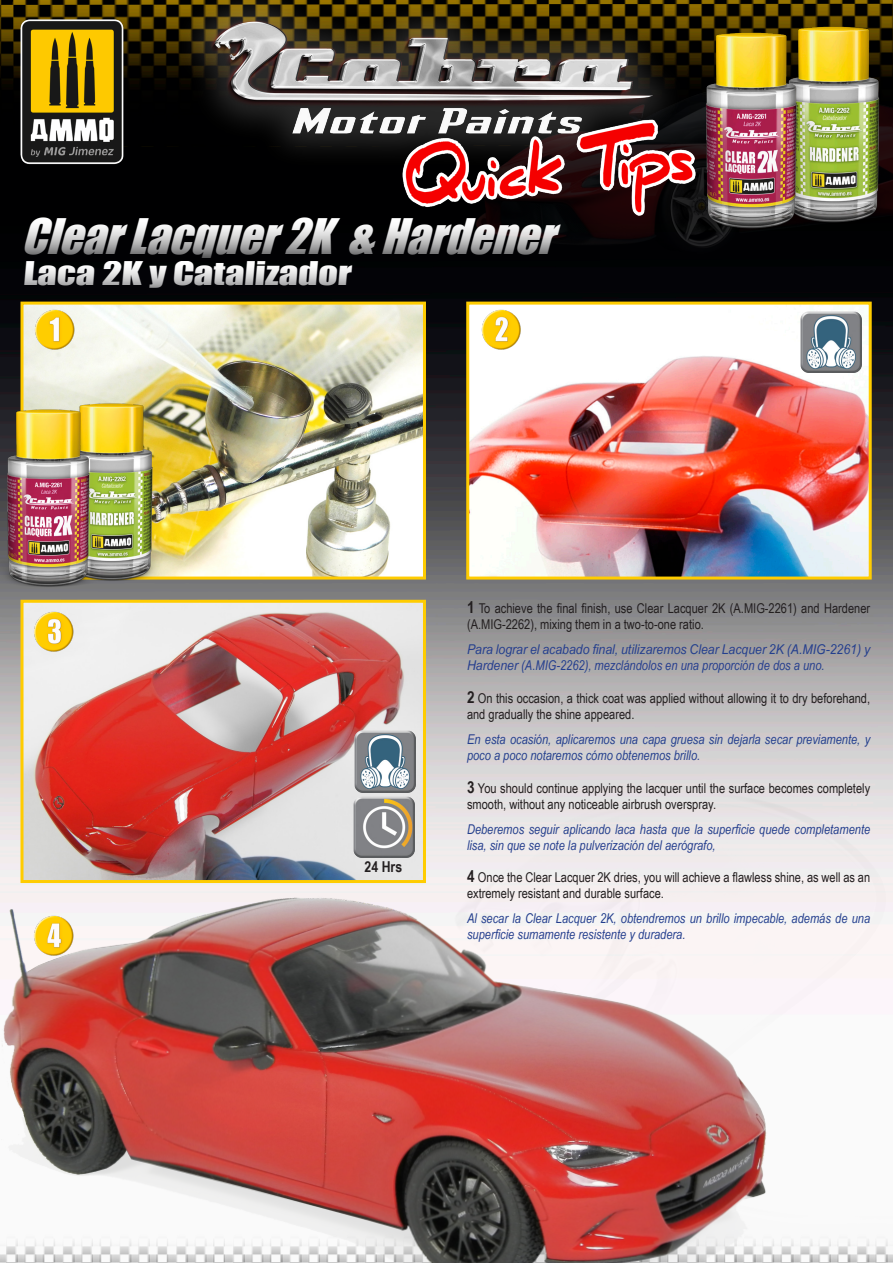
<style>
.page{position:relative;width:893px;height:1263px;background:#fff}
.page>*{position:absolute;margin:0;border:0;box-sizing:border-box;transform-origin:0 0}
.t1{font:italic 45px "Impact";color:#fff}
.t2{font:30px "Impact";color:#fff;scale:1.28 1}
.t3{font:700 15px "Arial Narrow";color:#231f20}
.t4{font:13.5px/16.2px "Arial Narrow";color:#231f20}
.t5{font:italic 13.5px/16.2px "Arial Narrow";color:#253f8e}
.t6{font:italic 13.5px/16.2px "Arial Narrow";color:#253f8e;scale:1.11 1}
.s1{font-weight:700;font-size:16.5px}
</style>
<div class="page">
<img style="left:0;top:0;width:893px;height:871px">
<img style="left:432px;top:757px;width:461px;height:205px">
<div style="left:455px;top:0;width:438px;height:281px;background:#010303"></div>
<img style="left:755px;top:4px;width:138px;height:234px">
<img style="left:672px;top:11px;width:142px;height:234px">
<img style="left:848px;top:1239px;width:45px;height:24px">
<img style="left:0;top:6px;width:160px;height:176px">
<div style="left:174px;top:0;width:513px;height:169px;background:#fff;opacity:.16"></div>
<img style="left:191px;top:4px;width:482px;height:150px">
<img style="left:378px;top:107px;width:346px;height:128px">
<img style="left:25px;top:306px;width:397px;height:269px">
<div style="left:21px;top:302px;width:405px;height:277px;border:3px solid #fc0"></div>
<img style="left:25px;top:604px;width:397px;height:267px">
<div style="left:21px;top:600px;width:405px;height:283px;border:3px solid #fc0"></div>
<img style="left:470px;top:306px;width:398px;height:269px">
<div style="left:466px;top:302px;width:406px;height:277px;border:3px solid #fc0"></div>
<img style="left:353px;top:796px;width:62px;height:61px">
<img style="left:800px;top:311px;width:62px;height:62px">
<img style="left:354px;top:731px;width:61px;height:61px">
<img style="left:0;top:871px;width:848px;height:392px">
<img style="left:8px;top:291px;width:95px;height:95px">
<img style="left:455px;top:292px;width:95px;height:95px">
<img style="left:7px;top:601px;width:95px;height:88px">
<img style="left:7px;top:898px;width:95px;height:95px">
<img style="left:41px;top:384px;width:128px;height:211px">
<img style="left:0;top:390px;width:105px;height:211px">
<h1 class="t1" style="left:21px;top:201px;width:552px">ClearLacquer2K&amp;Hardener</h1>
<h2 class="t2" style="left:22px;top:250px;width:261px">Laca 2K y Catalizador</h2>
<p class="t3" style="left:365px;top:855px;width:39px">24 Hrs</p>
<p class="t4" style="left:467px;top:600px;width:405px"><span class="s1">1</span> To achieve the final finish, use Clear Lacquer 2K (A.MIG-2261) and Hardener (A.MIG-2262), mixing them in a two-to-one ratio.</p>
<p class="t6" style="left:467px;top:641px;width:365px">Para lograr el acabado final, utilizaremos Clear Lacquer 2K (A.MIG-2261) y<br>Hardener (A.MIG-2262), mezclándolos en una proporción de dos a uno.</p>
<p class="t4" style="left:467px;top:689px;width:405px"><span class="s1">2</span> On this occasion, a thick coat was applied without allowing it to dry beforehand, and gradually the shine appeared.</p>
<p class="t5" style="left:467px;top:731px;width:405px">En esta ocasión, aplicaremos una capa gruesa sin dejarla secar previamente, y poco a poco notaremos cómo obtenemos brillo.</p>
<p class="t4" style="left:467px;top:779px;width:405px"><span class="s1">3</span> You should continue applying the lacquer until the surface becomes completely smooth, without any noticeable airbrush overspray.</p>
<p class="t5" style="left:467px;top:820px;width:405px">Deberemos seguir aplicando laca hasta que la superficie quede completamente lisa, sin que se note la pulverización del aerógrafo,</p>
<p class="t4" style="left:467px;top:869px;width:405px"><span class="s1">4</span> Once the Clear Lacquer 2K dries, you will achieve a flawless shine, as well as an extremely resistant and durable surface.</p>
<p class="t5" style="left:467px;top:910px;width:405px">Al secar la Clear Lacquer 2K, obtendremos un brillo impecable, además de una superficie sumamente resistente y duradera.</p>
</div>
